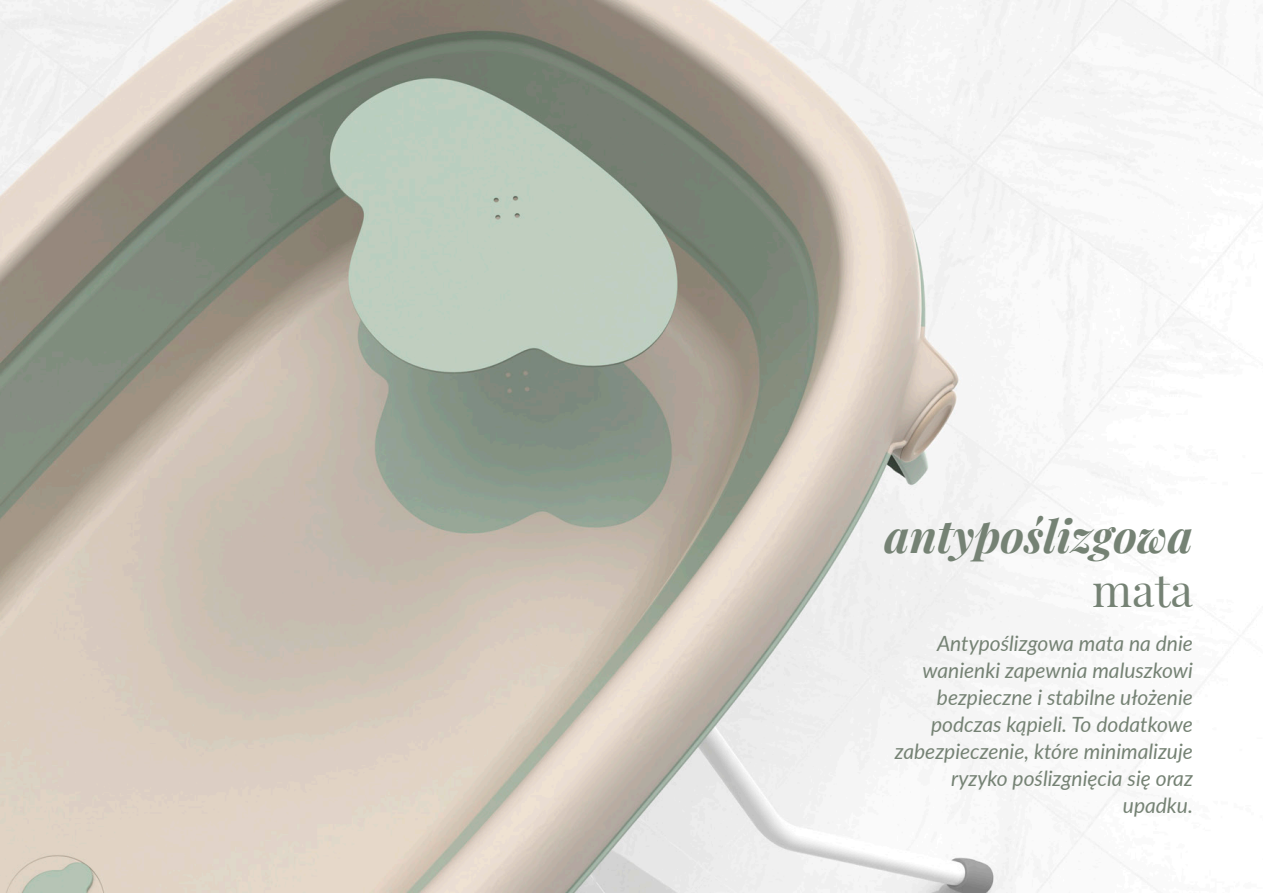
<style>
.page{position:relative;width:1263px;height:893px;background:#fff}
.page>*{position:absolute;margin:0;border:0;box-sizing:border-box;transform-origin:0 0}
.t1{font:italic 700 45px "Playfair Display";color:#758274}
.t2{font:45px "Playfair Display";color:#758274}
.t3{font:italic 21px/27px "Lato";color:#758274;text-align:right}
</style>
<div class="page">
<img style="left:0;top:0;width:1263px;height:893px">
<h1 class="t1" style="left:884px;top:500px;width:310px">antypoślizgowa</h1>
<h1 class="t2" style="left:1092px;top:555px;width:102px">mata</h1>
<p class="t3" style="left:895px;top:629px;width:300px">Antypoślizgowa mata na dnie wanienki zapewnia maluszkowi bezpieczne i stabilne ułożenie podczas kąpieli. To dodatkowe zabezpieczenie, które minimalizuje ryzyko poślizgnięcia się oraz upadku.</p>
</div>
